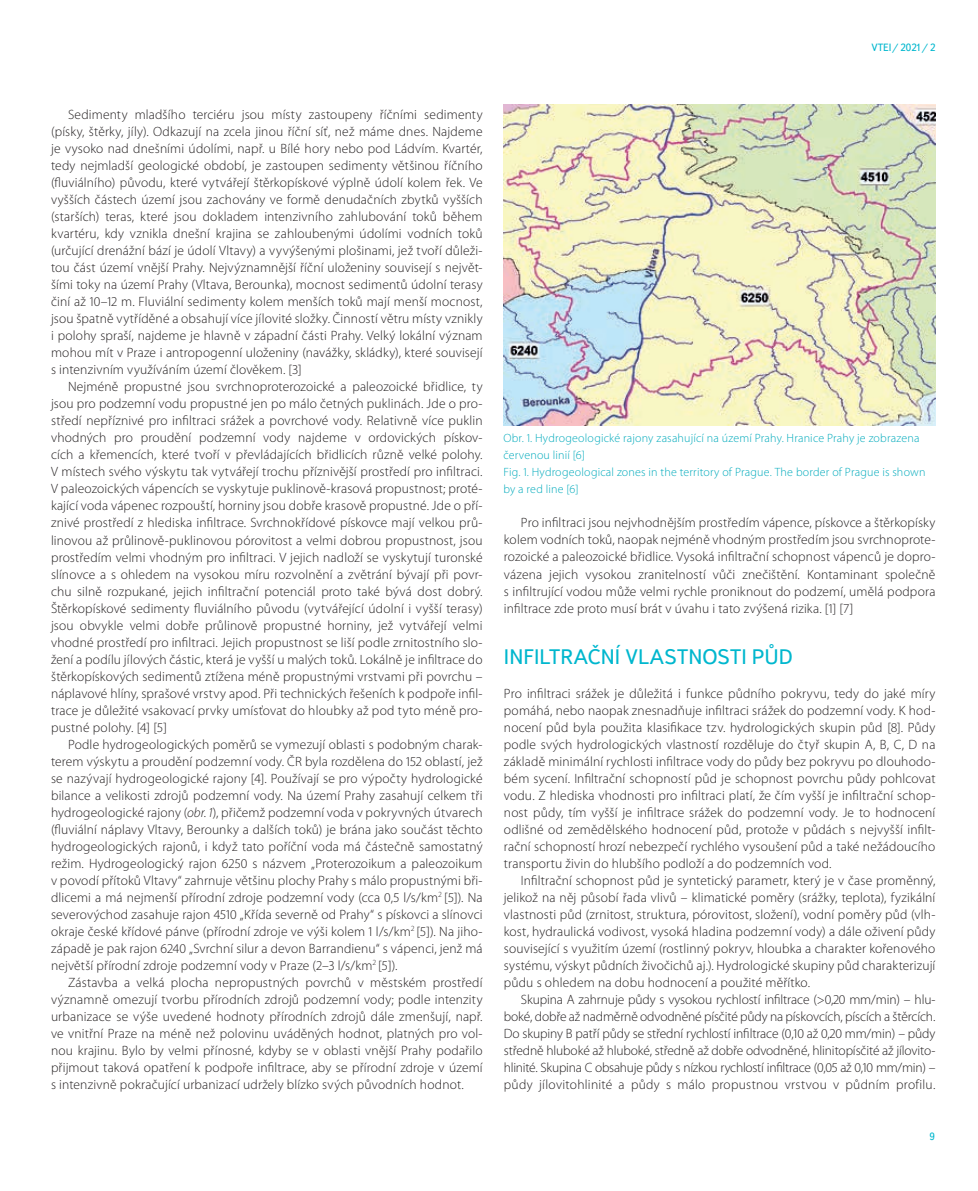
<style>
.page{position:relative;width:978px;height:1191px;background:#fff}
.page>*{position:absolute;margin:0;border:0;box-sizing:border-box;transform-origin:0 0}
.t1{font:21px "Textbook New";letter-spacing:.005em;color:#00b7ce}
.t2{font:300 13.5px/17px "Myriad Pro";letter-spacing:.015em;color:#231f20;text-align:justify}
.t3{font:300 12px/17px "Myriad Pro";letter-spacing:.015em;color:#00aabc}
.t4{font:10.5px "Textbook New";color:#00b7ce}
.s1{font-style:italic}
</style>
<div class="page">
<img style="left:503px;top:104px;width:433px;height:321px">
<p class="t4" style="left:871px;top:41px;width:66px">VTEI/ 2021/ 2</p>
<p class="t2" style="left:51px;top:106px;width:433px;text-indent:17px">Sedimenty mladšího terciéru jsou místy zastoupeny říčními sedimenty (písky, štěrky, jíly). Odkazují na zcela jinou říční síť, než máme dnes. Najdeme je vysoko nad dnešními údolími, např. u Bílé hory nebo pod Ládvím. Kvartér, tedy nejmladší geologické období, je zastoupen sedimenty většinou říčního (fluviálního) původu, které vytvářejí štěrkopískové výplně údolí kolem řek. Ve vyšších částech území jsou zachovány ve formě denudačních zbytků vyšších (starších) teras, které jsou dokladem intenzivního zahlubování toků během kvartéru, kdy vznikla dnešní krajina se zahloubenými údolími vodních toků (určující drenážní bází je údolí Vltavy) a vyvýšenými plošinami, jež tvoří důleži&shy;tou část území vnější Prahy. Nejvýznamnější říční uloženiny souvisejí s největ&shy;šími toky na území Prahy (Vltava, Berounka), mocnost sedimentů údolní terasy činí až 10–12 m. Fluviální sedimenty kolem menších toků mají menší mocnost, jsou špatně vytříděné a obsahují více jílovité složky. Činností větru místy vznikly i polohy spraší, najdeme je hlavně v západní části Prahy. Velký lokální význam mohou mít v Praze i antropogenní uloženiny (navážky, skládky), které souvisejí s intenzivním využíváním území člověkem. [3]</p>
<p class="t2" style="left:51px;top:378px;width:433px;text-indent:17px">Nejméně propustné jsou svrchnoproterozoické a paleozoické břidlice, ty jsou pro podzemní vodu propustné jen po málo četných puklinách. Jde o pro&shy;středí nepříznivé pro infiltraci srážek a povrchové vody. Relativně více puklin vhodných pro proudění podzemní vody najdeme v ordovických pískov&shy;cích a křemencích, které tvoří v převládajících břidlicích různě velké polohy.<br>V místech svého výskytu tak vytvářejí trochu příznivější prostředí pro infiltraci.<br>V paleozoických vápencích se vyskytuje puklinově-krasová propustnost; proté&shy;kající voda vápenec rozpouští, horniny jsou dobře krasově propustné. Jde o pří&shy;znivé prostředí z hlediska infiltrace. Svrchnokřídové pískovce mají velkou prů&shy;linovou až průlinově-puklinovou pórovitost a velmi dobrou propustnost, jsou prostředím velmi vhodným pro infiltraci. V jejich nadloží se vyskytují turonské slínovce a s ohledem na vysokou míru rozvolnění a zvětrání bývají při povr&shy;chu silně rozpukané, jejich infiltrační potenciál proto také bývá dost dobrý.<br>Štěrkopískové sedimenty fluviálního původu (vytvářející údolní i vyšší terasy) jsou obvykle velmi dobře průlinově propustné horniny, jež vytvářejí velmi vhodné prostředí pro infiltraci. Jejich propustnost se liší podle zrnitostního slo&shy;žení a podílu jílových částic, která je vyšší u malých toků. Lokálně je infiltrace do štěrkopískových sedimentů ztížena méně propustnými vrstvami při povrchu – náplavové hlíny, sprašové vrstvy apod. Při technických řešeních k podpoře infil&shy;trace je důležité vsakovací prvky umísťovat do hloubky až pod tyto méně pro&shy;pustné polohy. [4] [5]</p>
<p class="t2" style="left:51px;top:735px;width:433px;text-indent:17px">Podle hydrogeologických poměrů se vymezují oblasti s podobným charak&shy;terem výskytu a proudění podzemní vody. ČR byla rozdělena do 152 oblastí, jež se nazývají hydrogeologické rajony [4]. Používají se pro výpočty hydrologické bilance a velikosti zdrojů podzemní vody. Na území Prahy zasahují celkem tři hydrogeologické rajony (<span class="s1">obr. 1</span>), přičemž podzemní voda v pokryvných útvarech (fluviální náplavy Vltavy, Berounky a dalších toků) je brána jako součást těchto hydrogeologických rajonů, i když tato poříční voda má částečně samostatný režim. Hydrogeologický rajon 6250 s názvem „Proterozoikum a paleozoikum v povodí přítoků Vltavy“ zahrnuje většinu plochy Prahy s málo propustnými bři&shy;dlicemi a má nejmenší přírodní zdroje podzemní vody (cca 0,5 l/s/km<sup>2</sup> [5]). Na severovýchod zasahuje rajon 4510 „Křída severně od Prahy“ s pískovci a slínovci okraje české křídové pánve (přírodní zdroje ve výši kolem 1 l/s/km<sup>2</sup> [5]). Na jiho&shy;západě je pak rajon 6240 „Svrchní silur a devon Barrandienu“ s vápenci, jenž má největší přírodní zdroje podzemní vody v Praze (2–3 l/s/km<sup>2</sup> [5]).</p>
<p class="t2" style="left:51px;top:973px;width:433px;text-indent:17px">Zástavba a velká plocha nepropustných povrchů v městském prostředí významně omezují tvorbu přírodních zdrojů podzemní vody; podle intenzity urbanizace se výše uvedené hodnoty přírodních zdrojů dále zmenšují, např. ve vnitřní Praze na méně než polovinu uváděných hodnot, platných pro vol&shy;nou krajinu. Bylo by velmi přínosné, kdyby se v oblasti vnější Prahy podařilo přijmout taková opatření k podpoře infiltrace, aby se přírodní zdroje v území s intenzivně pokračující urbanizací udržely blízko svých původních hodnot.</p>
<p class="t3" style="left:503px;top:430px;width:424px">Obr. 1. Hydrogeologické rajony zasahující na území Prahy. Hranice Prahy je zobrazena červenou linií [6]<br>Fig. 1. Hydrogeological zones in the territory of Prague. The border of Prague is shown by a red line [6]</p>
<p class="t2" style="left:504px;top:514px;width:433px;text-indent:17px">Pro infiltraci jsou nejvhodnějším prostředím vápence, pískovce a štěrkopísky kolem vodních toků, naopak nejméně vhodným prostředím jsou svrchnoprote&shy;rozoické a paleozoické břidlice. Vysoká infiltrační schopnost vápenců je dopro&shy;vázena jejich vysokou zranitelností vůči znečištění. Kontaminant společně s infiltrující vodou může velmi rychle proniknout do podzemí, umělá podpora infiltrace zde proto musí brát v úvahu i tato zvýšená rizika. [1] [7]</p>
<h1 class="t1" style="left:504px;top:643px;width:290px">INFILTRAČNÍ VLASTNOSTI PŮD</h1>
<p class="t2" style="left:504px;top:684px;width:433px">Pro infiltraci srážek je důležitá i funkce půdního pokryvu, tedy do jaké míry pomáhá, nebo naopak znesnadňuje infiltraci srážek do podzemní vody. K hod&shy;nocení půd byla použita klasifikace tzv. hydrologických skupin půd [8]. Půdy podle svých hydrologických vlastností rozděluje do čtyř skupin A, B, C, D na základě minimální rychlosti infiltrace vody do půdy bez pokryvu po dlouhodo&shy;bém sycení. Infiltrační schopností půd je schopnost povrchu půdy pohlcovat vodu. Z hlediska vhodnosti pro infiltraci platí, že čím vyšší je infiltrační schop&shy;nost půdy, tím vyšší je infiltrace srážek do podzemní vody. Je to hodnocení odlišné od zemědělského hodnocení půd, protože v půdách s nejvyšší infilt&shy;rační schopností hrozí nebezpečí rychlého vysoušení půd a také nežádoucího transportu živin do hlubšího podloží a do podzemních vod.</p>
<p class="t2" style="left:504px;top:871px;width:433px;text-indent:17px">Infiltrační schopnost půd je syntetický parametr, který je v čase proměnný, jelikož na něj působí řada vlivů – klimatické poměry (srážky, teplota), fyzikální vlastnosti půd (zrnitost, struktura, pórovitost, složení), vodní poměry půd (vlh&shy;kost, hydraulická vodivost, vysoká hladina podzemní vody) a dále oživení půdy související s využitím území (rostlinný pokryv, hloubka a charakter kořenového systému, výskyt půdních živočichů aj.). Hydrologické skupiny půd charakterizují půdu s ohledem na dobu hodnocení a použité měřítko.</p>
<p class="t2" style="left:504px;top:990px;width:433px;text-indent:17px">Skupina A zahrnuje půdy s vysokou rychlostí infiltrace (&gt;0,20 mm/min) – hlu&shy;boké, dobře až nadměrně odvodněné písčité půdy na pískovcích, píscích a štěrcích.<br>Do skupiny B patří půdy se střední rychlostí infiltrace (0,10 až 0,20 mm/min) – půdy středně hluboké až hluboké, středně až dobře odvodněné, hlinitopísčité až jílovito&shy;hlinité. Skupina C obsahuje půdy s nízkou rychlostí infiltrace (0,05 až 0,10 mm/min) – půdy jílovitohlinité a půdy s málo propustnou vrstvou v půdním profilu.</p>
<p class="t4" style="left:929px;top:1130px;width:7px">9</p>
</div>
